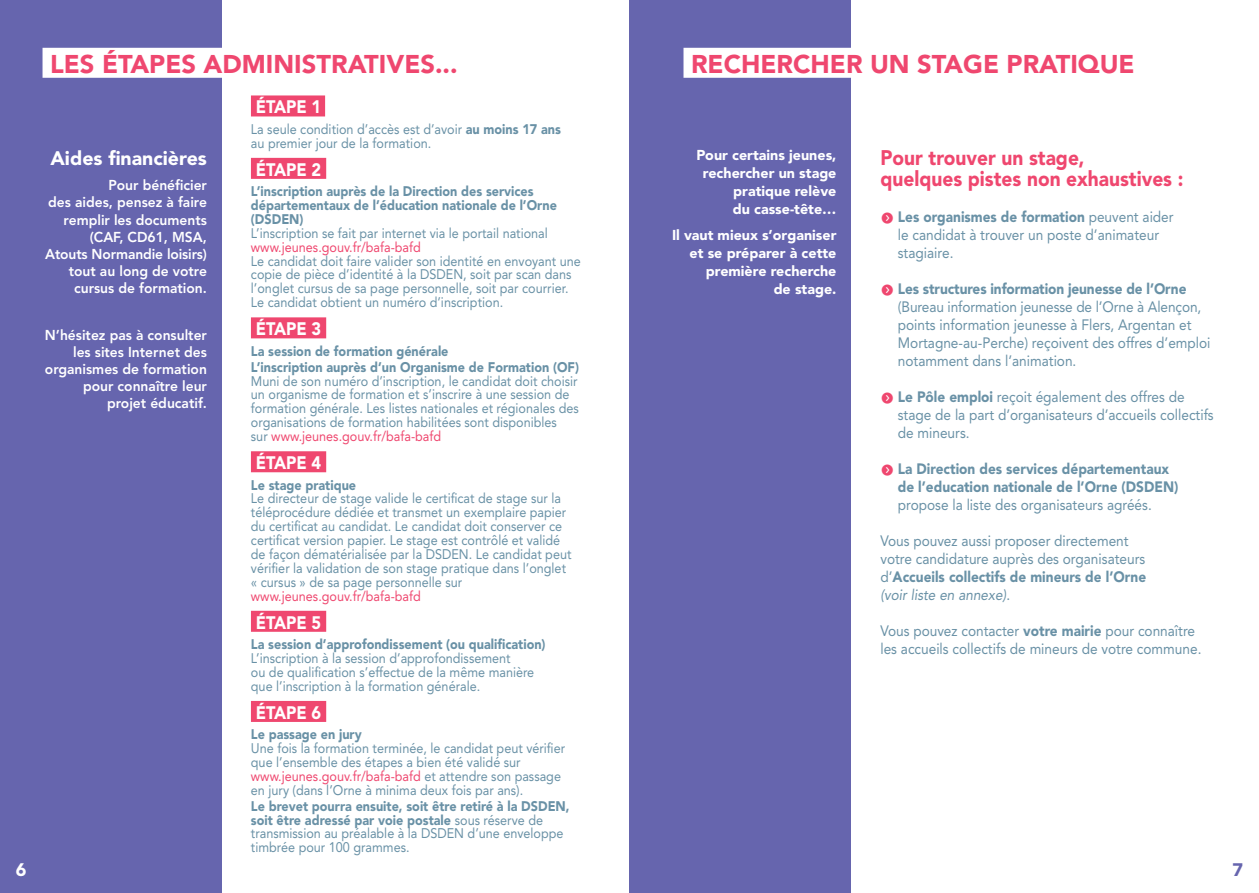
<style>
.page{position:relative;width:1259px;height:893px;background:#fff}
.page>*{position:absolute;margin:0;border:0;box-sizing:border-box;transform-origin:0 0}
.t1{font:900 25.5px "Avenir LT Std";color:#ef476f}
.t2{font:900 21px/21px "Avenir LT Std";color:#ef476f;scale:.91 1}
.t3{font:900 19.5px "Avenir LT Std";color:#fff}
.t4{font:900 18px "Avenir LT Std";color:#fff;scale:.91 1}
.t5{font:900 18px "Avenir LT Std";color:#6665ae}
.t6{font:900 18px "Avenir LT Std";color:#fff}
.t7{font:15px/18px "Avenir LT Std";color:#6991a6;scale:.91 1}
.t8{font:900 15px/18px "Avenir LT Std";color:#6991a6;scale:.91 1}
.t9{font:800 14.25px/17.1px "Avenir LT Std";color:#fff;text-align:right}
.t10{font:900 14.25px/18px "Avenir LT Std";color:#fff;text-align:right}
.t11{font:13.8px/13.8px "Avenir LT Std";color:#6991a6;scale:.91 1}
.t12{font:900 13.8px/13.8px "Avenir LT Std";color:#6991a6;scale:.91 1}
.t13{font:13.8px "Avenir LT Std";color:#ef476f;scale:.91 1}
.s1{font-weight:900}
.s2{color:#ef476f}
.s3{font-style:italic}
</style>
<div class="page">
<div style="left:629px;top:0;width:221px;height:893px;background:#6665ae"></div>
<div style="left:683px;top:48px;width:459px;height:30px;background:#fff"></div>
<div style="left:0;top:0;width:221px;height:893px;background:#6665ae"></div>
<div style="left:43px;top:48px;width:422px;height:30px;background:#fff"></div>
<div style="left:251px;top:95px;width:74px;height:21px;background:#ef476f"></div>
<div style="left:251px;top:158px;width:75px;height:21px;background:#ef476f"></div>
<div style="left:251px;top:317px;width:75px;height:21px;background:#ef476f"></div>
<div style="left:251px;top:451px;width:75px;height:21px;background:#ef476f"></div>
<div style="left:251px;top:611px;width:75px;height:21px;background:#ef476f"></div>
<div style="left:251px;top:701px;width:75px;height:21px;background:#ef476f"></div>
<h3 class="t6" style="left:16px;top:859px;width:12px">6</h3>
<h1 class="t1" style="left:50px;top:49px;width:409px">LES ÉTAPES ADMINISTRATIVES...</h1>
<h3 class="t4" style="left:256px;top:96px;width:74px">ÉTAPE 1</h3>
<p class="t11" style="left:251px;top:122px;width:342px">La seule condition d’accès est d’avoir <span class="s1">au moins 17 ans </span>au premier jour de la formation.</p>
<h3 class="t4" style="left:256px;top:159px;width:74px">ÉTAPE 2</h3>
<p class="t12" style="left:251px;top:184px;width:338px">L’inscription auprès de la Direction des services départementaux de l’éducation nationale de l’Orne (DSDEN)</p>
<p class="t11" style="left:251px;top:226px;width:328px">L’inscription se fait par internet via le portail national</p>
<p class="t13" style="left:251px;top:239px;width:188px">www.jeunes.gouv.fr/bafa-bafd</p>
<p class="t11" style="left:251px;top:254px;width:364px">Le candidat doit faire valider son identité en envoyant une copie de pièce d’identité à la DSDEN, soit par scan dans l’onglet cursus de sa page personnelle, soit par courrier.<br>Le candidat obtient un numéro d’inscription.</p>
<h3 class="t4" style="left:256px;top:318px;width:74px">ÉTAPE 3</h3>
<p class="t12" style="left:251px;top:343px;width:362px;line-height:16px">La session de formation générale<br>L’inscription auprès d’un Organisme de Formation (OF)</p>
<p class="t11" style="left:251px;top:374px;width:362px">Muni de son numéro d’inscription, le candidat doit choisir un organisme de formation et s’inscrire à une session de formation générale. Les listes nationales et régionales des organisations de formation habilitées sont disponibles<br>sur <span class="s2">www.jeunes.gouv.fr/bafa-bafd</span></p>
<h3 class="t4" style="left:256px;top:452px;width:74px">ÉTAPE 4</h3>
<p class="t12" style="left:251px;top:478px;width:117px">Le stage pratique</p>
<p class="t11" style="left:251px;top:492px;width:354px">Le directeur de stage valide le certificat de stage sur la téléprocédure dédiée et transmet un exemplaire papier du certificat au candidat. Le candidat doit conserver ce certificat version papier. Le stage est contrôlé et validé de façon dématérialisée par la DSDEN. Le candidat peut vérifier la validation de son stage pratique dans l’onglet « cursus » de sa page personnelle sur</p>
<p class="t13" style="left:251px;top:588px;width:188px">www.jeunes.gouv.fr/bafa-bafd</p>
<h3 class="t4" style="left:256px;top:612px;width:74px">ÉTAPE 5</h3>
<p class="t12" style="left:251px;top:637px;width:325px">La session d’approfondissement (ou qualification)</p>
<p class="t11" style="left:251px;top:651px;width:313px">L’inscription à la session d’approfondissement<br>ou de qualification s’effectue de la même manière que l’inscription à la formation générale.</p>
<h3 class="t4" style="left:256px;top:702px;width:74px">ÉTAPE 6</h3>
<p class="t12" style="left:251px;top:727px;width:123px">Le passage en jury</p>
<p class="t11" style="left:251px;top:741px;width:347px">Une fois la formation terminée, le candidat peut vérifier que l’ensemble des étapes a bien été validé sur <span class="s2">www.jeunes.gouv.fr/bafa-bafd</span> et attendre son passage en jury (dans l’Orne à minima deux fois par ans).</p>
<p class="t11" style="left:251px;top:799px;width:352px"><span class="s1">Le brevet pourra ensuite, soit être retiré à la DSDEN, soit être adressé par voie postale</span> sous réserve de transmission au préalable à la DSDEN d’une enveloppe timbrée pour 100 grammes.</p>
<h3 class="t3" style="left:51px;top:146px;width:158px">Aides financières</h3>
<p class="t9" style="left:45px;top:177px;width:163px">Pour bénéficier<br>des aides, pensez à faire remplir les documents (CAF, CD61, MSA,<br>Atouts Normandie loisirs) tout au long de votre cursus de formation.</p>
<p class="t9" style="left:45px;top:327px;width:164px">N’hésitez pas à consulter les sites Internet des organismes de formation pour connaître leur projet éducatif.</p>
<h1 class="t1" style="left:691px;top:49px;width:445px">RECHERCHER UN STAGE PRATIQUE</h1>
<p class="t10" style="left:696px;top:146px;width:142px">Pour certains jeunes, rechercher un stage pratique relève<br>du casse-tête…</p>
<p class="t10" style="left:672px;top:226px;width:166px">Il vaut mieux s’organiser et se préparer à cette première recherche<br>de stage.</p>
<h2 class="t2" style="left:880px;top:147px;width:334px">Pour trouver un stage,<br>quelques pistes non exhaustives :</h2>
<p class="t7" style="left:898px;top:207px;width:305px;text-indent:-17px"><sub>f</sub> <span class="s1">Les organismes de formation</span> peuvent aider le candidat à trouver un poste d’animateur stagiaire.</p>
<p class="t7" style="left:898px;top:279px;width:345px;text-indent:-17px"><sub>f</sub> <span class="s1">Les structures information jeunesse de l’Orne </span>(Bureau information jeunesse de l’Orne à Alençon, points information jeunesse à Flers, Argentan et Mortagne-au-Perche) reçoivent des offres d’emploi notamment dans l’animation.</p>
<p class="t7" style="left:898px;top:387px;width:349px;text-indent:-17px"><sub>f</sub> <span class="s1">Le Pôle emploi</span> reçoit également des offres de stage de la part d’organisateurs d’accueils collectifs de mineurs.</p>
<p class="t8" style="left:898px;top:459px;width:310px;text-indent:-17px"><sub>f</sub> La Direction des services départementaux de l’education nationale de l’Orne (DSDEN)</p>
<p class="t7" style="left:898px;top:495px;width:281px">propose la liste des organisateurs agréés.</p>
<p class="t7" style="left:880px;top:531px;width:293px">Vous pouvez aussi proposer directement votre candidature auprès des organisateurs d’<span class="s1">Accueils collectifs de mineurs de l’Orne </span><span class="s3">(voir liste en annexe)</span>.</p>
<p class="t7" style="left:880px;top:621px;width:354px">Vous pouvez contacter <span class="s1">votre mairie</span> pour connaître les accueils collectifs de mineurs de votre commune.</p>
<h3 class="t5" style="left:1232px;top:859px;width:12px">7</h3>
</div>
